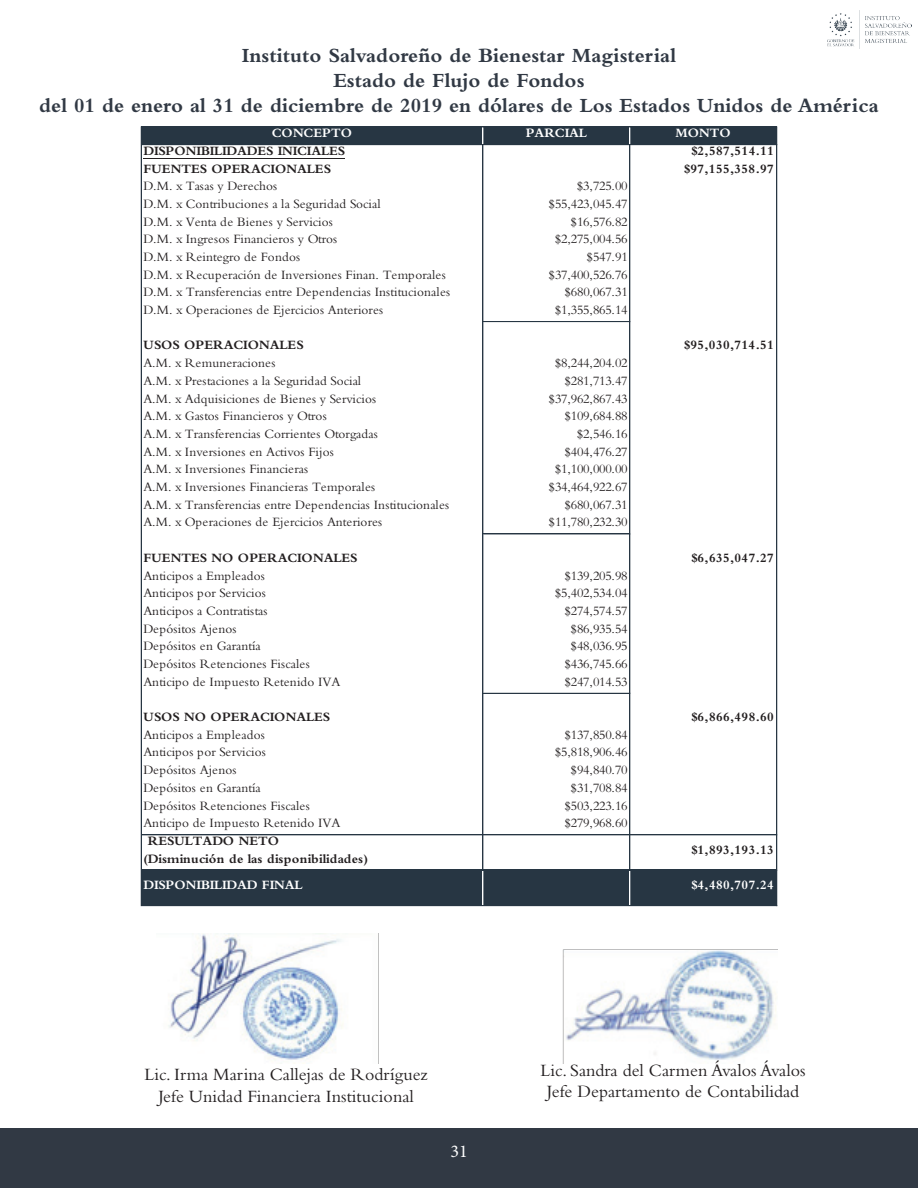
<style>
.page{position:relative;width:918px;height:1188px;background:#fff}
.page>*{position:absolute;margin:0;border:0;box-sizing:border-box;transform-origin:0 0}
.t1{font:700 21px/25.2px "Bembo Std";color:#313944;text-align:center}
.t2{font:18px/21.6px "Bembo Std";color:#231f20;text-align:center}
.t3{font:18px "Minion Pro";color:#fff}
.t4{font:13.35px "Bembo Std";letter-spacing:.005em;color:#231f20}
.t5{font:700 13.35px "Bembo Std";letter-spacing:.02em;color:#231f20}
.t6{font:13.35px "Bembo Std";letter-spacing:-.025em;color:#231f20}
.t7{font:700 13.35px "Bembo Std";letter-spacing:-.01em;color:#fff}
.t8{font:700 13.35px/17.7px "Bembo Std";color:#231f20}
.t9{font:700 13.35px "Bembo Std";letter-spacing:-.025em;color:#231f20}
</style>
<div class="page">
<div style="left:0;top:1128px;width:918px;height:60px;background:#313944"></div>
<img style="left:828px;top:11px;width:83px;height:38px">
<div style="left:142px;top:127px;width:635px;height:18px;background:#273643"></div>
<div style="left:142px;top:870px;width:635px;height:36px;background:#273643"></div>
<hr style="left:143px;top:158px;width:202px;height:1px;background:#231f20">
<svg style="left:482px;top:127px;width:1px;height:17px"></svg>
<svg style="left:629px;top:127px;width:1px;height:17px"></svg>
<hr style="left:482px;top:145px;width:1px;height:726px;background:#273643">
<hr style="left:629px;top:145px;width:1px;height:726px;background:#273643">
<hr style="left:141px;top:126px;width:1px;height:780px;background:#273643">
<hr style="left:482px;top:871px;width:1px;height:34px;background:#fff">
<hr style="left:629px;top:871px;width:1px;height:34px;background:#fff">
<hr style="left:776px;top:127px;width:1px;height:779px;background:#273643">
<hr style="left:142px;top:126px;width:635px;height:1px;background:#273643">
<hr style="left:483px;top:321px;width:147px;height:1px;background:#273643">
<hr style="left:483px;top:534px;width:147px;height:1px;background:#273643">
<hr style="left:483px;top:693px;width:147px;height:1px;background:#273643">
<hr style="left:142px;top:834px;width:635px;height:1px;background:#273643">
<img style="left:168px;top:933px;width:610px;height:131px">
<h1 class="t1" style="left:39px;top:43px;width:841px">Instituto Salvadoreño de Bienestar Magisterial<br>Estado de Flujo de Fondos<br>del 01 de enero al 31 de diciembre de 2019 en dólares de Los Estados Unidos de América</h1>
<p class="t7" style="left:272px;top:125px;width:82px">CONCEPTO</p>
<p class="t7" style="left:526px;top:125px;width:63px">PARCIAL</p>
<p class="t7" style="left:675px;top:125px;width:57px">MONTO</p>
<p class="t9" style="left:143px;top:143px;width:203px">DISPONIBILIDADES INICIALES</p>
<p class="t5" style="left:691px;top:143px;width:84px">$2,587,514.11</p>
<p class="t5" style="left:143px;top:161px;width:189px">FUENTES OPERACIONALES</p>
<p class="t5" style="left:684px;top:161px;width:91px">$97,155,358.97</p>
<p class="t4" style="left:143px;top:178px;width:135px">D.M. x Tasas y Derechos</p>
<p class="t4" style="left:577px;top:178px;width:52px">$3,725.00</p>
<p class="t4" style="left:143px;top:196px;width:239px">D.M. x Contribuciones a la Seguridad Social</p>
<p class="t6" style="left:549px;top:196px;width:80px">$55,423,045.47</p>
<p class="t4" style="left:143px;top:214px;width:191px">D.M. x Venta de Bienes y Servicios</p>
<p class="t4" style="left:571px;top:214px;width:58px">$16,576.82</p>
<p class="t4" style="left:143px;top:231px;width:195px">D.M. x Ingresos Financieros y Otros</p>
<p class="t4" style="left:555px;top:231px;width:74px">$2,275,004.56</p>
<p class="t4" style="left:143px;top:249px;width:158px">D.M. x Reintegro de Fondos</p>
<p class="t4" style="left:587px;top:249px;width:42px">$547.91</p>
<p class="t4" style="left:143px;top:267px;width:304px">D.M. x Recuperación de Inversiones Finan. Temporales</p>
<p class="t6" style="left:549px;top:267px;width:80px">$37,400,526.76</p>
<p class="t4" style="left:143px;top:284px;width:308px">D.M. x Transferencias entre Dependencias Institucionales</p>
<p class="t4" style="left:565px;top:284px;width:65px">$680,067.31</p>
<p class="t4" style="left:143px;top:302px;width:241px">D.M. x Operaciones de Ejercicios Anteriores</p>
<p class="t4" style="left:555px;top:302px;width:74px">$1,355,865.14</p>
<p class="t5" style="left:143px;top:338px;width:162px">USOS OPERACIONALES</p>
<p class="t5" style="left:684px;top:338px;width:91px">$95,030,714.51</p>
<p class="t4" style="left:143px;top:355px;width:134px">A.M. x Remuneraciones</p>
<p class="t4" style="left:555px;top:355px;width:74px">$8,244,204.02</p>
<p class="t4" style="left:143px;top:373px;width:219px">A.M. x Prestaciones a la Seguridad Social</p>
<p class="t4" style="left:565px;top:373px;width:65px">$281,713.47</p>
<p class="t4" style="left:143px;top:391px;width:234px">A.M. x Adquisiciones de Bienes y Servicios</p>
<p class="t6" style="left:549px;top:391px;width:80px">$37,962,867.43</p>
<p class="t4" style="left:143px;top:408px;width:185px">A.M. x Gastos Financieros y Otros</p>
<p class="t4" style="left:565px;top:408px;width:65px">$109,684.88</p>
<p class="t4" style="left:143px;top:426px;width:236px">A.M. x Transferencias Corrientes Otorgadas</p>
<p class="t4" style="left:577px;top:426px;width:52px">$2,546.16</p>
<p class="t4" style="left:143px;top:444px;width:192px">A.M. x Inversiones en Activos Fijos</p>
<p class="t4" style="left:565px;top:444px;width:65px">$404,476.27</p>
<p class="t4" style="left:143px;top:461px;width:166px">A.M. x Inversiones Financieras</p>
<p class="t4" style="left:555px;top:461px;width:74px">$1,100,000.00</p>
<p class="t4" style="left:143px;top:479px;width:233px">A.M. x Inversiones Financieras Temporales</p>
<p class="t6" style="left:549px;top:479px;width:80px">$34,464,922.67</p>
<p class="t4" style="left:143px;top:497px;width:307px">A.M. x Transferencias entre Dependencias Institucionales</p>
<p class="t4" style="left:565px;top:497px;width:65px">$680,067.31</p>
<p class="t4" style="left:143px;top:514px;width:240px">A.M. x Operaciones de Ejercicios Anteriores</p>
<p class="t6" style="left:549px;top:514px;width:80px">$11,780,232.30</p>
<p class="t5" style="left:143px;top:550px;width:216px">FUENTES NO OPERACIONALES</p>
<p class="t5" style="left:691px;top:550px;width:84px">$6,635,047.27</p>
<p class="t4" style="left:143px;top:568px;width:123px">Anticipos a Empleados</p>
<p class="t4" style="left:565px;top:568px;width:65px">$139,205.98</p>
<p class="t4" style="left:143px;top:585px;width:124px">Anticipos por Servicios</p>
<p class="t4" style="left:555px;top:585px;width:74px">$5,402,534.04</p>
<p class="t4" style="left:143px;top:603px;width:126px">Anticipos a Contratistas</p>
<p class="t4" style="left:565px;top:603px;width:65px">$274,574.57</p>
<p class="t4" style="left:143px;top:621px;width:95px">Depósitos Ajenos</p>
<p class="t4" style="left:571px;top:621px;width:58px">$86,935.54</p>
<p class="t4" style="left:143px;top:638px;width:119px">Depósitos en Garantía</p>
<p class="t4" style="left:571px;top:638px;width:58px">$48,036.95</p>
<p class="t4" style="left:143px;top:656px;width:168px">Depósitos Retenciones Fiscales</p>
<p class="t4" style="left:565px;top:656px;width:65px">$436,745.66</p>
<p class="t4" style="left:143px;top:674px;width:199px">Anticipo de Impuesto Retenido IVA</p>
<p class="t4" style="left:565px;top:674px;width:65px">$247,014.53</p>
<p class="t5" style="left:143px;top:709px;width:188px">USOS NO OPERACIONALES</p>
<p class="t5" style="left:691px;top:709px;width:84px">$6,866,498.60</p>
<p class="t4" style="left:143px;top:727px;width:123px">Anticipos a Empleados</p>
<p class="t4" style="left:565px;top:727px;width:65px">$137,850.84</p>
<p class="t4" style="left:143px;top:745px;width:124px">Anticipos por Servicios</p>
<p class="t4" style="left:555px;top:745px;width:74px">$5,818,906.46</p>
<p class="t4" style="left:143px;top:762px;width:95px">Depósitos Ajenos</p>
<p class="t4" style="left:571px;top:762px;width:58px">$94,840.70</p>
<p class="t4" style="left:143px;top:780px;width:119px">Depósitos en Garantía</p>
<p class="t4" style="left:571px;top:780px;width:58px">$31,708.84</p>
<p class="t4" style="left:143px;top:798px;width:168px">Depósitos Retenciones Fiscales</p>
<p class="t4" style="left:565px;top:798px;width:65px">$503,223.16</p>
<p class="t4" style="left:143px;top:815px;width:199px">Anticipo de Impuesto Retenido IVA</p>
<p class="t4" style="left:565px;top:815px;width:65px">$279,968.60</p>
<p class="t8" style="left:143px;top:832px;width:226px;text-indent:4px">RESULTADO NETO<br>(Disminución de las disponibilidades)</p>
<p class="t7" style="left:143px;top:878px;width:161px">DISPONIBILIDAD FINAL</p>
<p class="t7" style="left:691px;top:878px;width:84px">$4,480,707.24</p>
<p class="t5" style="left:691px;top:842px;width:84px">$1,893,193.13</p>
<h2 class="t2" style="left:144px;top:1063px;width:285px">Lic. Irma Marina Callejas de Rodríguez<br>Jefe Unidad Financiera Institucional</h2>
<h2 class="t2" style="left:541px;top:1059px;width:266px">Lic. Sandra del Carmen Ávalos Ávalos<br>Jefe Departamento de Contabilidad</h2>
<h2 class="t3" style="left:450px;top:1139px;width:19px">31</h2>
</div>
